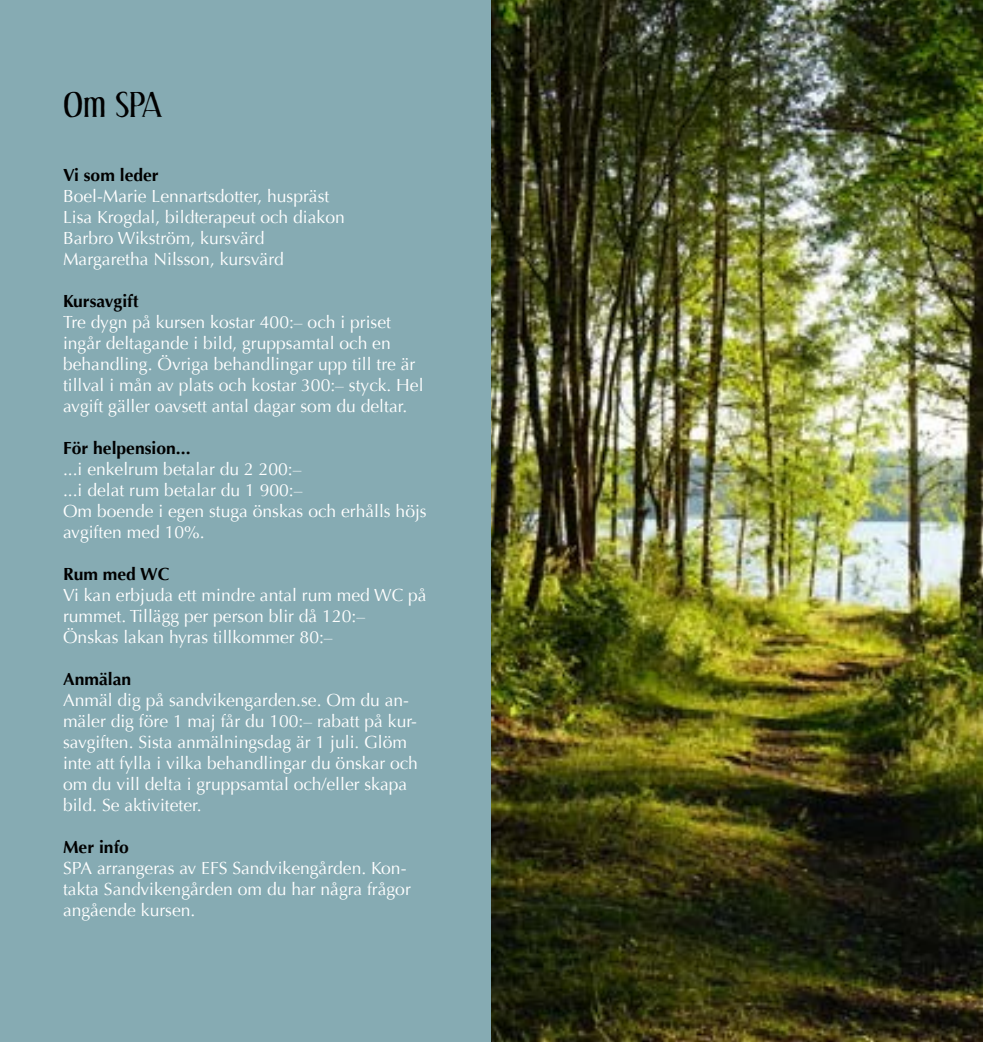
<style>
.page{position:relative;width:983px;height:1042px;background:#fff}
.page>*{position:absolute;margin:0;border:0;box-sizing:border-box;transform-origin:0 0}
.t1{font:33.25px "Effloresce Antique";color:#000}
.t2{font:17.5px/21px "Optima";color:#fff}
.t3{font:700 17.5px "Optima";color:#000}
</style>
<div class="page">
<div style="left:0;top:0;width:491px;height:1042px;background:#86abb3"></div>
<img style="left:491px;top:0;width:491px;height:1042px">
<h1 class="t1" style="left:63px;top:86px;width:101px">Om SPA</h1>
<p class="t3" style="left:63px;top:164px;width:97px">Vi som leder</p>
<p class="t2" style="left:63px;top:185px;width:283px">Boel-Marie Lennartsdotter, huspräst Lisa Krogdal, bildterapeut och diakon Barbro Wikström, kursvärd Margaretha Nilsson, kursvärd</p>
<p class="t3" style="left:63px;top:290px;width:77px">Kursavgift</p>
<p class="t2" style="left:63px;top:311px;width:362px">Tre dygn på kursen kostar 400:– och i priset ingår deltagande i bild, gruppsamtal och en behandling. Övriga behandlingar upp till tre är tillval i mån av plats och kostar 300:– styck. Hel avgift gäller oavsett antal dagar som du deltar.</p>
<p class="t3" style="left:63px;top:437px;width:129px">För helpension...</p>
<p class="t2" style="left:63px;top:458px;width:365px">...i enkelrum betalar du 2 200:–<br>...i delat rum betalar du 1 900:–<br>Om boende i egen stuga önskas och erhålls höjs avgiften med 10%.</p>
<p class="t3" style="left:63px;top:563px;width:108px">Rum med WC</p>
<p class="t2" style="left:63px;top:584px;width:365px">Vi kan erbjuda ett mindre antal rum med WC på rummet. Tillägg per person blir då 120:–<br>Önskas lakan hyras tillkommer 80:–</p>
<p class="t3" style="left:63px;top:668px;width:70px">Anmälan</p>
<p class="t2" style="left:63px;top:689px;width:356px">Anmäl dig på sandvikengarden.se. Om du an&shy;mäler dig före 1 maj får du 100:– rabatt på kur&shy;savgiften. Sista anmälningsdag är 1 juli. Glöm inte att fylla i vilka behandlingar du önskar och om du vill delta i gruppsamtal och/eller skapa bild. Se aktiviteter.</p>
<p class="t3" style="left:63px;top:836px;width:67px">Mer info</p>
<p class="t2" style="left:63px;top:857px;width:349px">SPA arrangeras av EFS Sandvikengården. Kon&shy;takta Sandvikengården om du har några frågor angående kursen.</p>
</div>
